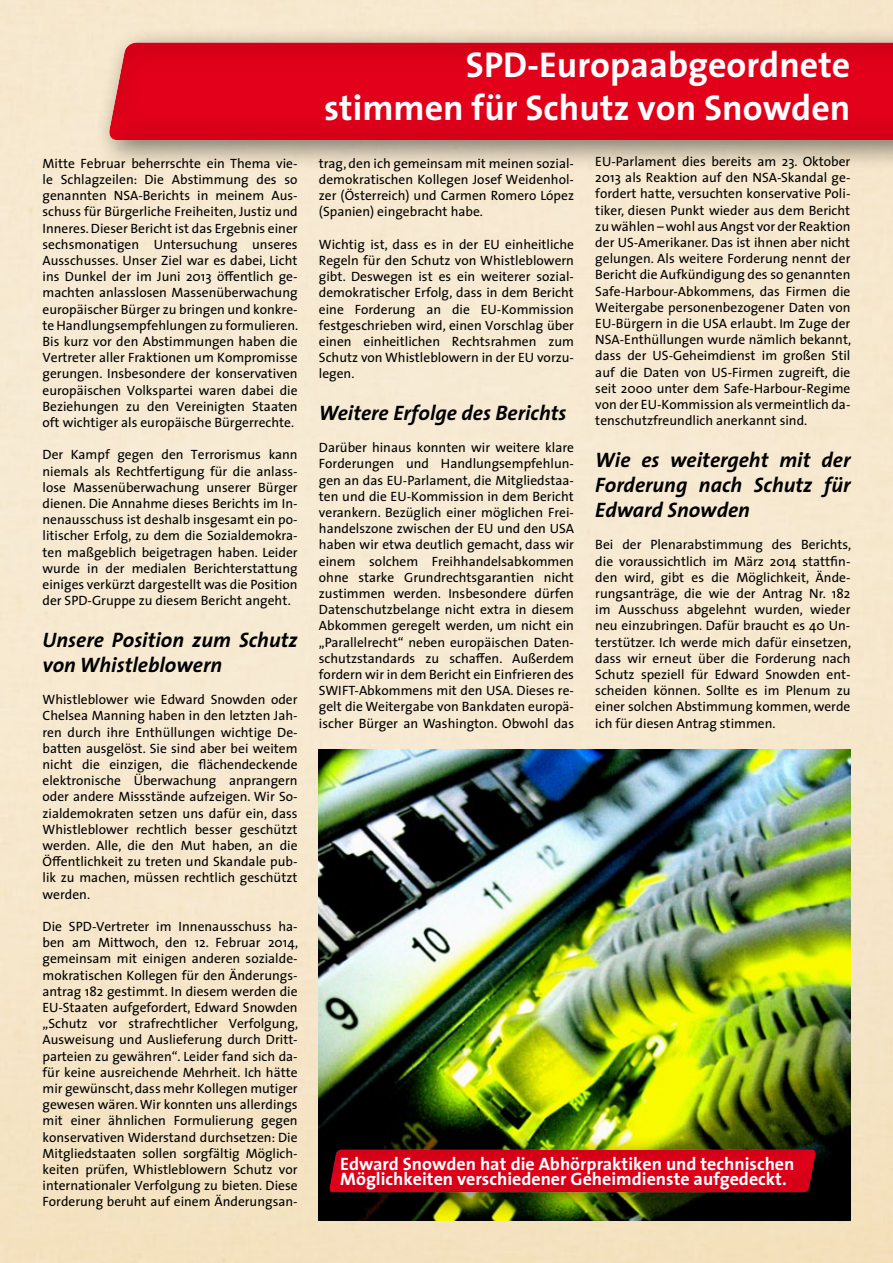
<style>
.page{position:relative;width:893px;height:1263px;background:#fff}
.page>*{position:absolute;margin:0;border:0;box-sizing:border-box;transform-origin:0 0}
.t1{font:36px/43.2px "The Sans 7 Bold Plain";color:#fff;text-align:right}
.t2{font:italic 700 21px/25.2px "The Sans 7";color:#000}
.t3{font:18px/15px "The Sans 7 Bold Plain";color:#fff}
.t4{font:13.5px/16.2px "The Sans 5";color:#000;text-align:justify}
</style>
<div class="page">
<img style="left:0;top:0;width:893px;height:1263px">
<div style="left:92px;top:25px;width:801px;height:145px;background:#000;opacity:.5"></div>
<svg style="left:107px;top:40px;width:786px;height:101px;background:#dc0920"></svg>
<img style="left:319px;top:749px;width:531px;height:472px">
<div style="left:312px;top:1132px;width:531px;height:90px;background:#000;opacity:.5"></div>
<svg style="left:328px;top:1147px;width:490px;height:46px;background:#c70617"></svg>
<p class="t4" style="left:43px;top:155px;width:257px">Mitte Februar beherrschte ein Thema vie&shy;le Schlagzeilen: Die Abstimmung des so genannten NSA-Berichts in meinem Aus&shy;schuss für Bürgerliche Freiheiten, Justiz und Inneres. Dieser Bericht ist das Ergebnis einer sechsmonatigen Untersuchung unseres Ausschusses. Unser Ziel war es dabei, Licht ins Dunkel der im Juni 2013 öffentlich ge&shy;machten anlasslosen Massenüberwachung europäischer Bürger zu bringen und konkre&shy;te Handlungsempfehlungen zu formulieren.<br>Bis kurz vor den Abstimmungen haben die Vertreter aller Fraktionen um Kompromisse gerungen. Insbesondere der konservativen europäischen Volkspartei waren dabei die Beziehungen zu den Vereinigten Staaten oft wichtiger als europäische Bürgerrechte.</p>
<p class="t4" style="left:43px;top:446px;width:257px">Der Kampf gegen den Terrorismus kann niemals als Rechtfertigung für die anlass&shy;lose Massenüberwachung unserer Bürger dienen. Die Annahme dieses Berichts im In&shy;nenausschuss ist deshalb insgesamt ein po&shy;litischer Erfolg, zu dem die Sozialdemokra&shy;ten maßgeblich beigetragen haben. Leider wurde in der medialen Berichterstattung einiges verkürzt dargestellt was die Position der SPD-Gruppe zu diesem Bericht angeht.</p>
<h2 class="t2" style="left:43px;top:626px;width:257px">Unsere Position zum Schutz von Whistleblowern</h2>
<p class="t4" style="left:43px;top:691px;width:257px">Whistleblower wie Edward Snowden oder Chelsea Manning haben in den letzten Jah&shy;ren durch ihre Enthüllungen wichtige De&shy;batten ausgelöst. Sie sind aber bei weitem nicht die einzigen, die flächendeckende elektronische Überwachung anprangern oder andere Missstände aufzeigen. Wir So&shy;zialdemokraten setzen uns dafür ein, dass Whistleblower rechtlich besser geschützt werden. Alle, die den Mut haben, an die Öffentlichkeit zu treten und Skandale pub&shy;lik zu machen, müssen rechtlich geschützt werden.</p>
<p class="t4" style="left:43px;top:918px;width:257px">Die SPD-Vertreter im Innenausschuss ha&shy;ben am Mittwoch, den 12. Februar 2014, gemeinsam mit einigen anderen sozialde&shy;mokratischen Kollegen für den Änderungs&shy;antrag 182 gestimmt. In diesem werden die EU-Staaten aufgefordert, Edward Snowden „Schutz vor strafrechtlicher Verfolgung, Ausweisung und Auslieferung durch Dritt&shy;parteien zu gewähren“. Leider fand sich da&shy;für keine ausreichende Mehrheit. Ich hätte mir gewünscht, dass mehr Kollegen mutiger gewesen wären. Wir konnten uns allerdings mit einer ähnlichen Formulierung gegen konservativen Widerstand durchsetzen: Die Mitgliedstaaten sollen sorgfältig Möglich&shy;keiten prüfen, Whistleblowern Schutz vor internationaler Verfolgung zu bieten. Diese Forderung beruht auf einem Änderungsan-</p>
<h1 class="t1" style="left:324px;top:42px;width:528px">SPD-Europaabgeordnete stimmen für Schutz von Snowden</h1>
<p class="t4" style="left:319px;top:155px;width:257px">trag, den ich gemeinsam mit meinen sozial&shy;demokratischen Kollegen Josef Weidenhol&shy;zer (Österreich) und Carmen Romero López (Spanien) eingebracht habe.</p>
<p class="t4" style="left:319px;top:236px;width:257px">Wichtig ist, dass es in der EU einheitliche Regeln für den Schutz von Whistleblowern gibt. Deswegen ist es ein weiterer sozial&shy;demokratischer Erfolg, dass in dem Bericht eine Forderung an die EU-Kommission festgeschrieben wird, einen Vorschlag über einen einheitlichen Rechtsrahmen zum Schutz von Whistleblowern in der EU vorzu&shy;legen.</p>
<h2 class="t2" style="left:319px;top:399px;width:249px">Weitere Erfolge des Berichts</h2>
<p class="t4" style="left:319px;top:439px;width:257px">Darüber hinaus konnten wir weitere klare Forderungen und Handlungsempfehlun&shy;gen an das EU-Parlament, die Mitgliedstaa&shy;ten und die EU-Kommission in dem Bericht verankern. Bezüglich einer möglichen Frei&shy;handelszone zwischen der EU und den USA haben wir etwa deutlich gemacht, dass wir einem solchem Freihhandelsabkommen ohne starke Grundrechtsgarantien nicht zustimmen werden. Insbesondere dürfen Datenschutzbelange nicht extra in diesem Abkommen geregelt werden, um nicht ein „Parallelrecht“ neben europäischen Daten&shy;schutzstandards zu schaffen. Außerdem fordern wir in dem Bericht ein Einfrieren des SWIFT-Abkommens mit den USA. Dieses re&shy;gelt die Weitergabe von Bankdaten europä&shy;ischer Bürger an Washington. Obwohl das</p>
<p class="t4" style="left:595px;top:153px;width:257px">EU-Parlament dies bereits am 23. Oktober 2013 als Reaktion auf den NSA-Skandal ge&shy;fordert hatte, versuchten konservative Poli&shy;tiker, diesen Punkt wieder aus dem Bericht zu wählen – wohl aus Angst vor der Reaktion der US-Amerikaner. Das ist ihnen aber nicht gelungen. Als weitere Forderung nennt der Bericht die Aufkündigung des so genannten Safe-Harbour-Abkommens, das Firmen die Weitergabe personenbezogener Daten von EU-Bürgern in die USA erlaubt. Im Zuge der NSA-Enthüllungen wurde nämlich bekannt, dass der US-Geheimdienst im großen Stil auf die Daten von US-Firmen zugreift, die seit 2000 unter dem Safe-Harbour-Regime von der EU-Kommission als vermeintlich da&shy;tenschutzfreundlich anerkannt sind.</p>
<h2 class="t2" style="left:595px;top:446px;width:257px;text-align:justify">Wie es weitergeht mit der Forderung nach Schutz für Edward Snowden</h2>
<p class="t4" style="left:595px;top:536px;width:257px">Bei der Plenarabstimmung des Berichts, die voraussichtlich im März 2014 stattfin&shy;den wird, gibt es die Möglichkeit, Ände&shy;rungsanträge, die wie der Antrag Nr. 182 im Ausschuss abgelehnt wurden, wieder neu einzubringen. Dafür braucht es 40 Un&shy;terstützer. Ich werde mich dafür einsetzen, dass wir erneut über die Forderung nach Schutz speziell für Edward Snowden ent&shy;scheiden können. Sollte es im Plenum zu einer solchen Abstimmung kommen, werde ich für diesen Antrag stimmen.</p>
<h3 class="t3" style="left:340px;top:1156px;width:456px">Edward Snowden hat die Abhörpraktiken und technischen<br>Möglichkeiten verschiedener Geheimdienste aufgedeckt.</h3>
</div>
